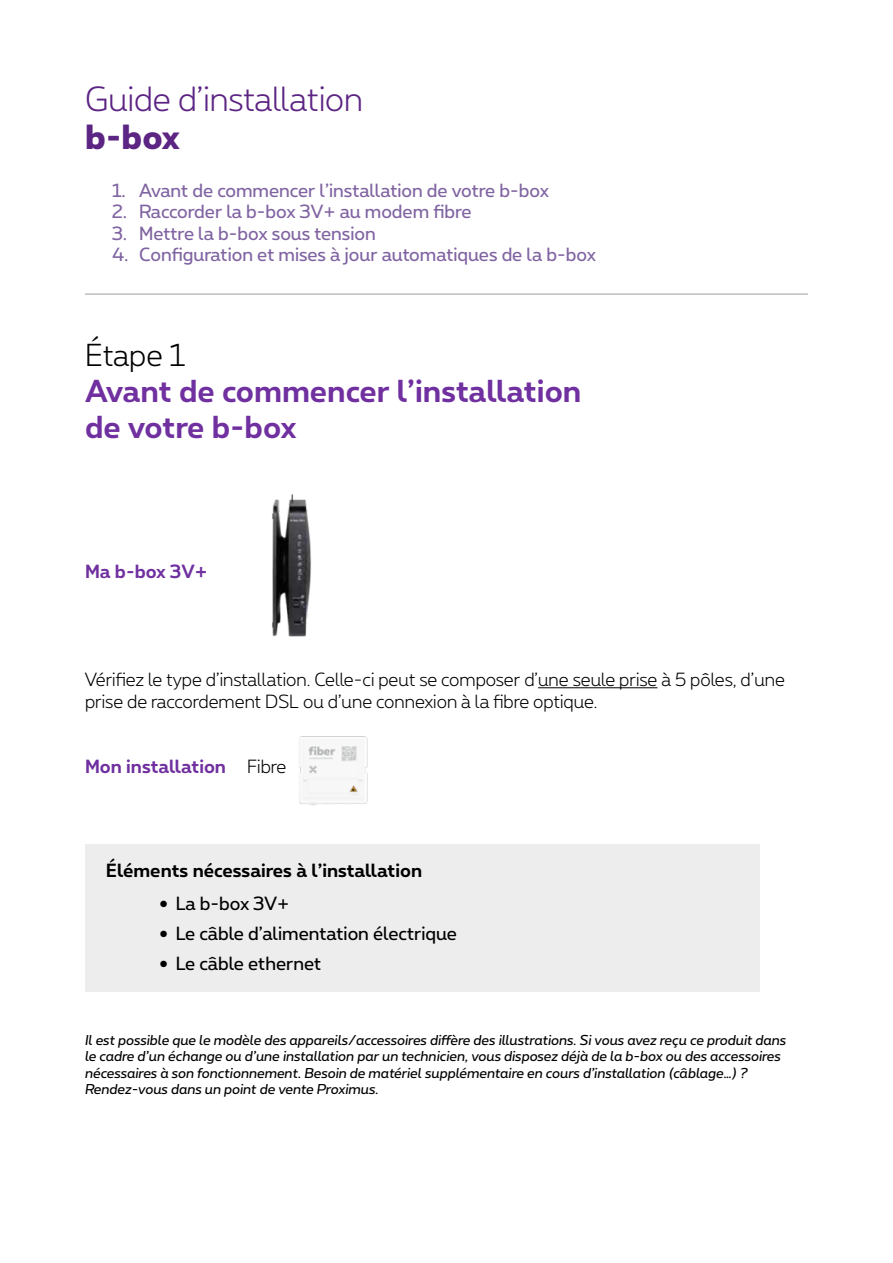
<style>
.page{position:relative;width:893px;height:1263px;background:#fff}
.page>*{position:absolute;margin:0;border:0;box-sizing:border-box;transform-origin:0 0}
.t1{font:300 33px "Proximus";color:#5c2483}
.t2{font:800 33px "Proximus";color:#5c2483}
.t3{font:700 30px/36px "Proximus";color:#7030a0}
.t4{font:300 30px "Proximus";color:#000}
.t5{font:18px "Proximus";color:#8064a2}
.t6{font:300 18px/21.6px "Proximus";color:#000}
.t7{font:18px "Proximus";color:#000}
.t8{font:700 18px "Proximus";color:#000}
.t9{font:700 18px "Proximus";color:#7030a0}
.t10{font:italic 13.5px/16.2px "Proximus";color:#000}
.s1{font-weight:300;color:#000}
</style>
<div class="page">
<hr style="left:538px;top:687px;width:119px;height:1px;background:#000">
<img style="left:272px;top:494px;width:39px;height:142px">
<img style="left:299px;top:736px;width:69px;height:70px">
<div style="left:85px;top:844px;width:675px;height:147px;background:#ededed"></div>
<hr style="left:85px;top:294px;width:723px;height:1px;background:#9d9d9c">
<h1 class="t1" style="left:85px;top:77px;width:279px">Guide d’installation</h1>
<h1 class="t2" style="left:85px;top:113px;width:96px">b-box</h1>
<h3 class="t5" style="left:112px;top:178px;width:438px">1. Avant de commencer l’installation de votre b-box</h3>
<h3 class="t5" style="left:112px;top:199px;width:361px">2. Raccorder la b-box 3V+ au modem fibre</h3>
<h3 class="t5" style="left:112px;top:221px;width:265px">3. Mettre la b-box sous tension</h3>
<h3 class="t5" style="left:112px;top:242px;width:485px">4. Configuration et mises à jour automatiques de la b-box</h3>
<h2 class="t4" style="left:85px;top:335px;width:102px">Étape 1</h2>
<h2 class="t3" style="left:85px;top:370px;width:498px">Avant de commencer l’installation de votre b-box</h2>
<h3 class="t9" style="left:85px;top:558px;width:124px">Ma b-box 3V+</h3>
<h3 class="t6" style="left:85px;top:668px;width:701px">Vérifiez le type d’installation. Celle-ci peut se composer d’une seule prise à 5 pôles, d’une prise de raccordement DSL ou d’une connexion à la fibre optique.</h3>
<h3 class="t9" style="left:85px;top:753px;width:203px">Mon installation <span class="s1">Fibre</span></h3>
<h3 class="t8" style="left:106px;top:857px;width:317px">Éléments nécessaires à l’installation</h3>
<h3 class="t7" style="left:160px;top:891px;width:130px">● La b-box 3V+</h3>
<h3 class="t7" style="left:160px;top:921px;width:298px">● Le câble d’alimentation électrique</h3>
<h3 class="t7" style="left:160px;top:951px;width:162px">● Le câble ethernet</h3>
<p class="t10" style="left:85px;top:1031px;width:703px">Il est possible que le modèle des appareils/accessoires diffère des illustrations. Si vous avez reçu ce produit dans le cadre d’un échange ou d’une installation par un technicien, vous disposez déjà de la b-box ou des accessoires nécessaires à son fonctionnement. Besoin de matériel supplémentaire en cours d’installation (câblage…) ?<br>Rendez-vous dans un point de vente Proximus.</p>
</div>
